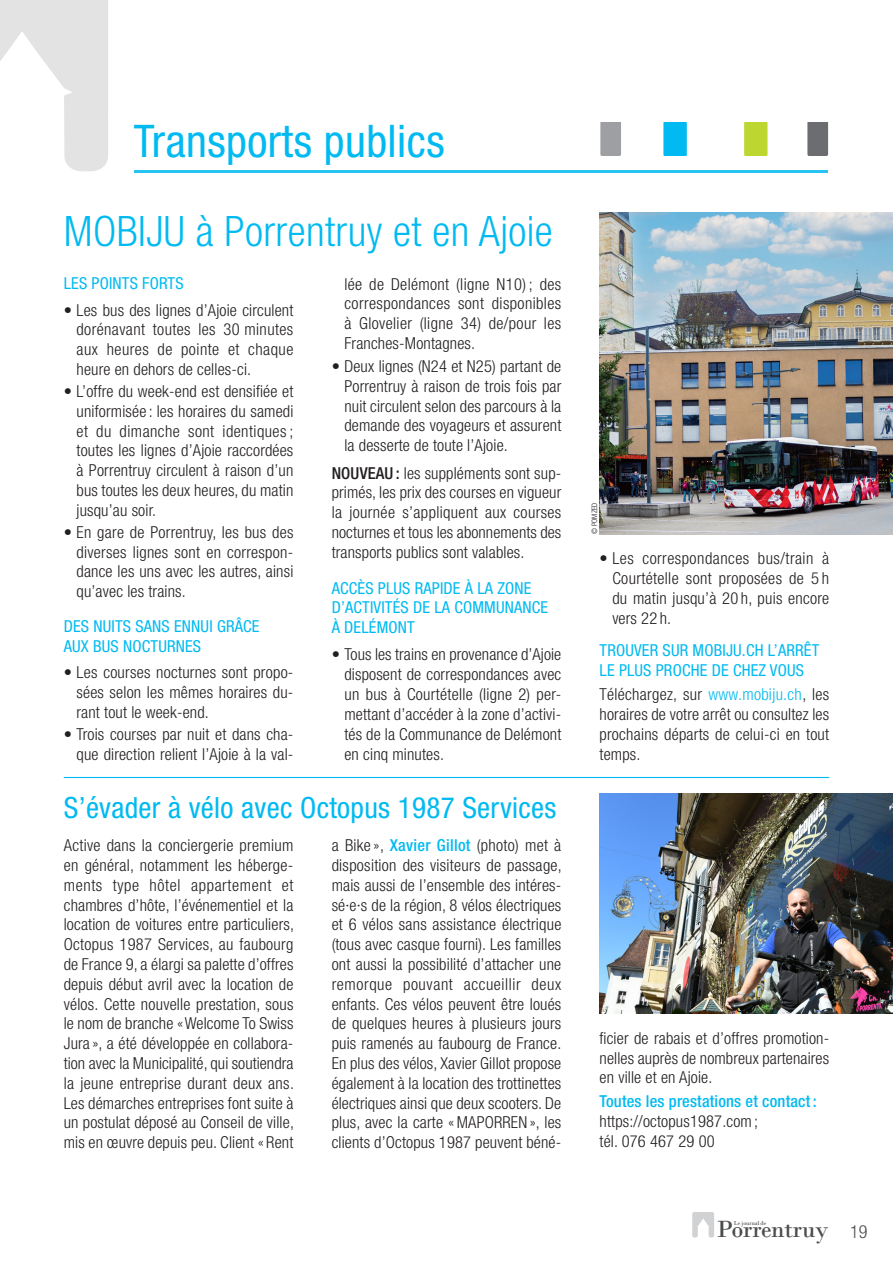
<style>
.page{position:relative;width:893px;height:1263px;background:#fff}
.page>*{position:absolute;margin:0;border:0;box-sizing:border-box;transform-origin:0 0}
.Tetiere{font:condensed 45px "Helvetica Neue";letter-spacing:.01em;color:#00baf1}
.Titre_1{font:300 condensed 42px "Helvetica Neue";letter-spacing:.01em;color:#00baf1}
.Titre_2{font:condensed 29.25px "Helvetica Neue";letter-spacing:.01em;color:#00baf1}
.t1{font:24.75px "Bodoni";letter-spacing:-.02em;color:#4b4c4d}
.Texte_courant{font:300 condensed 16.5px/19.8px "Helvetica Neue";letter-spacing:.01em;color:#231f20;text-align:justify}
.Intertitre{font:condensed 16.5px/19.8px "Helvetica Neue";letter-spacing:.01em;color:#00baf1}
.Légende{font:300 condensed 7.5px "Helvetica Neue";color:#231f20}
.t2{font:6.15px "Bodoni";letter-spacing:-.02em;color:#4b4c4d}
.s1{font-weight:500}
.s2{font-weight:500;color:#00baf1}
.s3{color:#00baf1}
.s4{font-family:"Helvetica Neue";font-weight:300;font-stretch:condensed;font-size:18px}
</style>
<div class="page">
<svg style="left:692px;top:1212px;width:22px;height:25px"></svg>
<svg style="left:0;top:0;width:108px;height:171px"></svg>
<svg style="left:807px;top:122px;width:21px;height:33px"></svg>
<svg style="left:744px;top:122px;width:23px;height:33px"></svg>
<svg style="left:600px;top:122px;width:21px;height:33px"></svg>
<svg style="left:663px;top:122px;width:24px;height:33px"></svg>
<hr style="left:134px;top:170px;width:693px;height:2px;background:#00baf1">
<img style="left:600px;top:213px;width:293px;height:321px">
<img style="left:600px;top:794px;width:293px;height:219px">
<hr style="left:64px;top:777px;width:765px;height:1px;background:#00baf1">
<p class="Tetiere" style="left:134px;top:115px;width:312px">Transports publics</p>
<p class="Titre_1" style="left:64px;top:207px;width:491px">MOBIJU à Porrentruy et en Ajoie</p>
<p class="Intertitre" style="left:64px;top:274px;width:121px">LES POINTS FORTS</p>
<p class="Texte_courant" style="left:77px;top:300px;width:218px;text-indent:-13px">• Les bus des lignes d’Ajoie circulent dorénavant toutes les 30 minutes aux heures de pointe et chaque heure en dehors de celles-ci.</p>
<p class="Texte_courant" style="left:77px;top:381px;width:218px;text-indent:-13px">• L’offre du week-end est densifiée et uniformisée : les horaires du samedi et du dimanche sont identiques; toutes les lignes d’Ajoie raccordées à Porrentruy circulent à raison d’un bus toutes les deux heures, du matin jusqu’au soir.</p>
<p class="Texte_courant" style="left:77px;top:522px;width:218px;text-indent:-13px">• En gare de Porrentruy, les bus des diverses lignes sont en correspon&shy;dance les uns avec les autres, ainsi qu’avec les trains.</p>
<p class="Intertitre" style="left:64px;top:616px;width:197px">DES NUITS SANS ENNUI GRÂCE<br>AUX BUS NOCTURNES</p>
<p class="Texte_courant" style="left:77px;top:662px;width:218px;text-indent:-13px">• Les courses nocturnes sont propo&shy;sées selon les mêmes horaires du&shy;rant tout le week-end.</p>
<p class="Texte_courant" style="left:64px;top:724px;width:231px;text-align:right">• Trois courses par nuit et dans cha&shy;que direction relient l’Ajoie à la val-</p>
<p class="Texte_courant" style="left:344px;top:274px;width:218px">lée de Delémont (ligne N10) ; des correspondances sont disponibles à Glovelier (ligne 34) de/pour les Franches-Montagnes.</p>
<p class="Texte_courant" style="left:344px;top:356px;width:218px;text-indent:-13px">• Deux lignes (N24 et N25) partant de Porrentruy à raison de trois fois par nuit circulent selon des parcours à la demande des voyageurs et assurent la desserte de toute l’Ajoie.</p>
<p class="Texte_courant" style="left:332px;top:463px;width:231px"><span class="s1">NOUVEAU :</span> les suppléments sont sup&shy;primés, les prix des courses en vigueur la journée s’appliquent aux courses nocturnes et tous les abonnements des transports publics sont valables.</p>
<p class="Intertitre" style="left:332px;top:578px;width:218px">ACCÈS PLUS RAPIDE À LA ZONE<br>D’ACTIVITÉS DE LA COMMUNANCE<br>À DELÉMONT</p>
<p class="Texte_courant" style="left:344px;top:645px;width:218px;text-indent:-13px">• Tous les trains en provenance d’Ajoie disposent de correspondances avec un bus à Courtételle (ligne 2) per&shy;mettant d’accéder à la zone d’activi&shy;tés de la Communance de Delémont en cinq minutes.</p>
<p class="Titre_2" style="left:64px;top:791px;width:494px">S’évader à vélo avec Octopus 1987 Services</p>
<p class="Texte_courant" style="left:64px;top:835px;width:232px">Active dans la conciergerie premium en général, notamment les héberge&shy;ments type hôtel appartement et chambres d’hôte, l’événementiel et la location de voitures entre particuliers, Octopus 1987 Services, au faubourg de France 9, a élargi sa palette d’offres depuis début avril avec la location de vélos. Cette nouvelle prestation, sous le nom de branche «Welcome To Swiss Jura », a été développée en collabora&shy;tion avec la Municipalité, qui soutiendra la jeune entreprise durant deux ans.<br>Les démarches entreprises font suite à un postulat déposé au Conseil de ville, mis en œuvre depuis peu. Client « Rent</p>
<p class="Texte_courant" style="left:332px;top:835px;width:232px">a Bike », <span class="s2">Xavier Gillot</span> (photo) met à disposition des visiteurs de passage, mais aussi de l’ensemble des intéres&shy;sé·e·s de la région, 8 vélos électriques et 6 vélos sans assistance électrique (tous avec casque fourni). Les familles ont aussi la possibilité d’attacher une remorque pouvant accueillir deux enfants. Ces vélos peuvent être loués de quelques heures à plusieurs jours puis ramenés au faubourg de France.<br>En plus des vélos, Xavier Gillot propose également à la location des trottinettes électriques ainsi que deux scooters. De plus, avec la carte «MAPORREN », les clients d’Octopus 1987 peuvent béné-</p>
<p class="Légende" style="left:590px;top:534px;width:33px;rotate:-90deg">© POMZED</p>
<p class="Texte_courant" style="left:612px;top:548px;width:218px;text-indent:-13px">• Les correspondances bus/train à Courtételle sont proposées de 5 h du matin jusqu’à 20 h, puis encore vers 22 h.</p>
<p class="Intertitre" style="left:600px;top:640px;width:221px">TROUVER SUR MOBIJU.CH L’ARRÊT<br>LE PLUS PROCHE DE CHEZ VOUS</p>
<p class="Texte_courant" style="left:600px;top:684px;width:231px">Téléchargez, sur <span class="s3">www.mobiju.ch</span>, les horaires de votre arrêt ou consultez les prochains départs de celui-ci en tout temps.</p>
<p class="Texte_courant" style="left:600px;top:1028px;width:231px">ficier de rabais et d’offres promotion&shy;nelles auprès de nombreux partenaires en ville et en Ajoie.</p>
<p class="Texte_courant" style="left:600px;top:1091px;width:219px;text-align:left"><span class="s2">Toutes les prestations et contact : </span>https://octopus1987.com;<br>tél. 076 467 29 00</p>
<p class="t2" style="left:734px;top:1219px;width:34px">Le journal de</p>
<p class="t1" style="left:717px;top:1215px;width:152px">Porrentruy <span class="s4">19</span></p>
</div>
